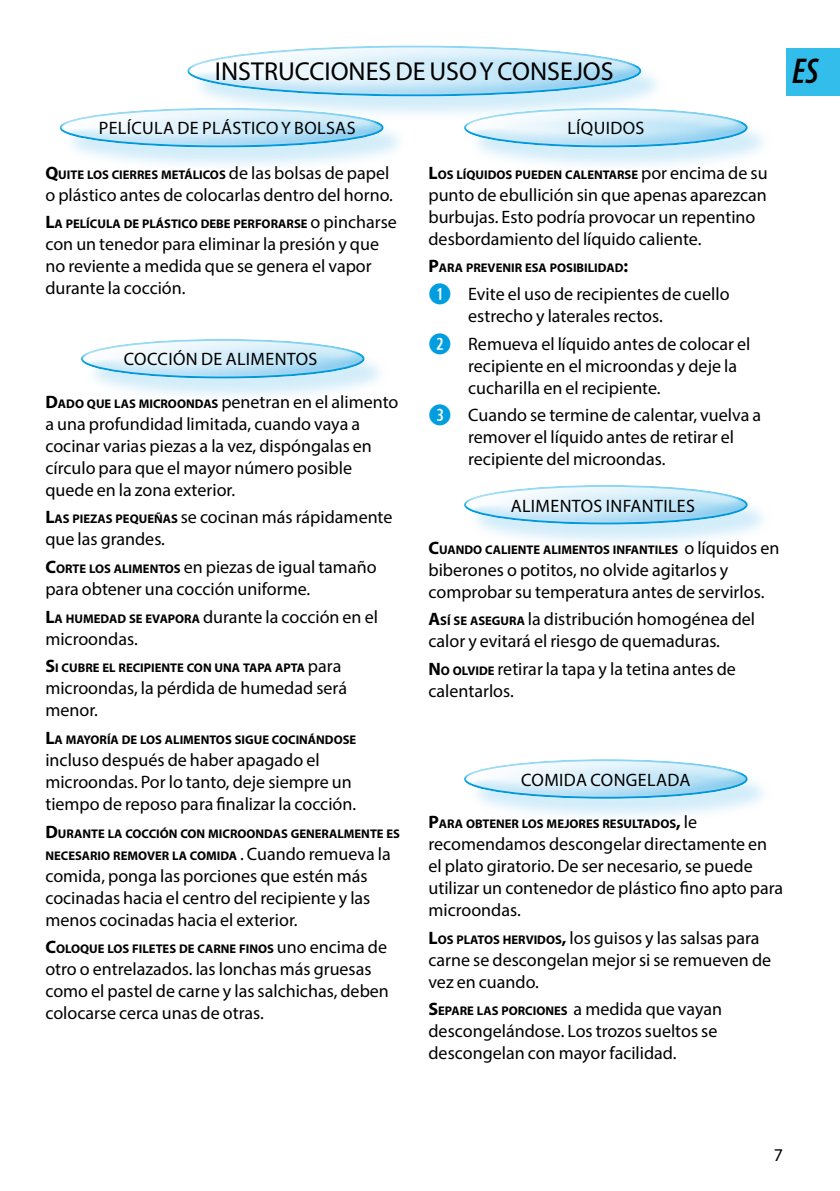
<style>
.page{position:relative;width:840px;height:1191px;background:#fff}
.page>*{position:absolute;margin:0;border:0;box-sizing:border-box;transform-origin:0 0}
.t1{font:italic 600 condensed 36px "Myriad Pro";color:#000}
.t2{font:26px "Myriad Pro";color:#000}
.t3{font:18px/22px "Myriad Pro";color:#000}
.t4{font:700 12.6px/22px "Myriad Pro";color:#000}
.s1{font-size:18px}
.s2{font-weight:400;font-size:18px}
.s3{font-weight:700}
.s4{font-weight:700;font-size:12.6px}
.s5{font-family:"Combi Numerals";font-weight:700;font-size:28px;color:#009ee0}
</style>
<div class="page">
<div style="left:785px;top:49px;width:54px;height:47px;background:#33bdea"></div>
<div style="left:85px;top:342px;width:303px;height:61px;background:#c4e7f8;opacity:.75"></div>
<div style="left:79px;top:335px;width:288px;height:28px;background:#fff;opacity:.75"></div>
<div style="left:79px;top:350px;width:288px;height:29px;background:#c4e7f8;opacity:.75"></div>
<div style="left:63px;top:111px;width:344px;height:61px;background:#c4e7f8;opacity:.75"></div>
<div style="left:59px;top:104px;width:326px;height:28px;background:#fff;opacity:.75"></div>
<div style="left:59px;top:120px;width:326px;height:28px;background:#c4e7f8;opacity:.75"></div>
<div style="left:191px;top:48px;width:474px;height:73px;background:#c4e7f8;opacity:.75"></div>
<div style="left:186px;top:42px;width:457px;height:33px;background:#fff;opacity:.75"></div>
<div style="left:186px;top:63px;width:457px;height:35px;background:#c4e7f8;opacity:.75"></div>
<div style="left:467px;top:111px;width:304px;height:61px;background:#c4e7f8;opacity:.75"></div>
<div style="left:462px;top:104px;width:288px;height:28px;background:#fff;opacity:.75"></div>
<div style="left:462px;top:119px;width:288px;height:29px;background:#c4e7f8;opacity:.75"></div>
<div style="left:467px;top:488px;width:304px;height:61px;background:#c4e7f8;opacity:.75"></div>
<div style="left:462px;top:481px;width:288px;height:28px;background:#fff;opacity:.75"></div>
<div style="left:462px;top:496px;width:288px;height:29px;background:#c4e7f8;opacity:.75"></div>
<div style="left:467px;top:762px;width:304px;height:61px;background:#c4e7f8;opacity:.75"></div>
<div style="left:462px;top:755px;width:288px;height:28px;background:#fff;opacity:.75"></div>
<div style="left:462px;top:771px;width:288px;height:28px;background:#c4e7f8;opacity:.75"></div>
<h2 class="t2" style="left:215px;top:55px;width:400px">INSTRUCCIONES DE USO Y CONSEJOS</h2>
<h1 class="t1" style="left:791px;top:51px;width:28px">ES</h1>
<p class="t3" style="left:99px;top:117px;width:45px">Película</p>
<p class="t3" style="left:177px;top:117px;width:65px">de plástico</p>
<p class="t3" style="left:281px;top:117px;width:25px">y bolsas</p>
<p class="t4" style="left:45px;top:163px;width:345px"><span class="s1">Q</span>UITE LOS CIERRES METÁLICOS <span class="s2">de las bolsas de papel</span></p>
<p class="t3" style="left:45px;top:183px;width:349px">o plástico antes de colocarlas dentro del horno.</p>
<p class="t4" style="left:45px;top:213px;width:353px"><span class="s1">L</span>A PELÍCULA DE PLÁSTICO DEBE PERFORARSE <span class="s2">o pincharse</span></p>
<p class="t3" style="left:45px;top:233px;width:335px">con un tenedor para eliminar la presión y que no reviente a medida que se genera el vapor durante la cocción.</p>
<p class="t3" style="left:124px;top:348px;width:22px">Cocción</p>
<p class="t3" style="left:201px;top:348px;width:36px">de alimentos</p>
<p class="t3" style="left:45px;top:390px;width:354px"><span class="s3">D</span><span class="s4">ADO QUE LAS MICROONDAS</span> penetran en el alimento a una profundidad limitada, cuando vaya a cocinar varias piezas a la vez, dispóngalas en círculo para que el mayor número posible quede en la zona exterior.</p>
<p class="t3" style="left:45px;top:506px;width:348px"><span class="s3">L</span><span class="s4">AS PIEZAS PEQUEÑAS</span> se cocinan más rápidamente que las grandes.</p>
<p class="t3" style="left:45px;top:555px;width:332px"><span class="s3">C</span><span class="s4">ORTE LOS ALIMENTOS</span> en piezas de igual tamaño para obtener una cocción uniforme.</p>
<p class="t3" style="left:45px;top:605px;width:334px"><span class="s3">L</span><span class="s4">A HUMEDAD SE EVAPORA</span> durante la cocción en el microondas.</p>
<p class="t4" style="left:45px;top:656px;width:297px"><span class="s1">S</span>I CUBRE EL RECIPIENTE CON UNA TAPA APTA <span class="s2">para</span></p>
<p class="t3" style="left:45px;top:677px;width:303px">microondas, la pérdida de humedad será menor.</p>
<p class="t4" style="left:45px;top:728px;width:312px"><span class="s1">L</span>A MAYORÍA DE LOS ALIMENTOS SIGUE COCINÁNDOSE</p>
<p class="t3" style="left:45px;top:748px;width:312px">incluso después de haber apagado el microondas. Por lo tanto, deje siempre un tiempo de reposo para finalizar la cocción.</p>
<p class="t4" style="left:45px;top:822px;width:356px"><span class="s1">D</span>URANTE LA COCCIÓN CON MICROONDAS GENERALMENTE ES<br>NECESARIO REMOVER LA COMIDA <span class="s2">. Cuando remueva la</span></p>
<p class="t3" style="left:45px;top:864px;width:326px">comida, ponga las porciones que estén más cocinadas hacia el centro del recipiente y las menos cocinadas hacia el exterior.</p>
<p class="t4" style="left:45px;top:937px;width:343px"><span class="s1">C</span>OLOQUE LOS FILETES DE CARNE FINOS <span class="s2">uno encima de</span></p>
<p class="t3" style="left:45px;top:958px;width:345px">otro o entrelazados. las lonchas más gruesas como el pastel de carne y las salchichas, deben colocarse cerca unas de otras.</p>
<p class="t3" style="left:567px;top:117px;width:37px">Líquidos</p>
<p class="t4" style="left:428px;top:163px;width:340px"><span class="s1">L</span>OS LÍQUIDOS PUEDEN CALENTARSE <span class="s2">por encima de su</span></p>
<p class="t3" style="left:428px;top:183px;width:340px">punto de ebullición sin que apenas aparezcan burbujas. Esto podría provocar un repentino desbordamiento del líquido caliente.</p>
<p class="t4" style="left:428px;top:257px;width:201px"><span class="s1">P</span>ARA PREVENIR ESA POSIBILIDAD<span class="s1">:</span></p>
<p class="t3" style="left:468px;top:283px;width:263px;text-indent:-40px"><span class="s5">q</span> Evite el uso de recipientes de cuello estrecho y laterales rectos.</p>
<p class="t3" style="left:468px;top:332px;width:283px;text-indent:-40px"><span class="s5">w</span> Remueva el líquido antes de colocar el recipiente en el microondas y deje la cucharilla en el recipiente.</p>
<p class="t3" style="left:468px;top:404px;width:294px;text-indent:-40px"><span class="s5">e</span> Cuando se termine de calentar, vuelva a remover el líquido antes de retirar el recipiente del microondas.</p>
<p class="t3" style="left:510px;top:494px;width:23px">Alimentos</p>
<p class="t3" style="left:605px;top:494px;width:10px">infantiles</p>
<p class="t4" style="left:428px;top:538px;width:352px"><span class="s1">C</span>UANDO CALIENTE ALIMENTOS INFANTILES <span class="s2">o líquidos en</span></p>
<p class="t3" style="left:428px;top:558px;width:337px">biberones o potitos, no olvide agitarlos y comprobar su temperatura antes de servirlos.</p>
<p class="t3" style="left:428px;top:608px;width:328px"><span class="s3">A</span><span class="s4">SÍ SE ASEGURA</span> la distribución homogénea del calor y evitará el riesgo de quemaduras.</p>
<p class="t3" style="left:428px;top:657px;width:309px"><span class="s3">N</span><span class="s4">O OLVIDE</span> retirar la tapa y la tetina antes de calentarlos.</p>
<p class="t3" style="left:521px;top:768px;width:23px">Comida</p>
<p class="t3" style="left:590px;top:768px;width:12px">congelada</p>
<p class="t4" style="left:428px;top:812px;width:270px"><span class="s1">P</span>ARA OBTENER LOS MEJORES RESULTADOS<span class="s1">,</span> <span class="s2">le</span></p>
<p class="t3" style="left:428px;top:832px;width:356px">recomendamos descongelar directamente en el plato giratorio. De ser necesario, se puede utilizar un contenedor de plástico fino apto para microondas.</p>
<p class="t3" style="left:428px;top:926px;width:344px"><span class="s3">L</span><span class="s4">OS PLATOS HERVIDOS</span><span class="s3">,</span> los guisos y las salsas para carne se descongelan mejor si se remueven de vez en cuando.</p>
<p class="t4" style="left:428px;top:999px;width:295px"><span class="s1">S</span>EPARE LAS PORCIONES <span class="s2">a medida que vayan</span></p>
<p class="t3" style="left:428px;top:1020px;width:290px">descongelándose. Los trozos sueltos se descongelan con mayor facilidad.</p>
<p class="t3" style="left:773px;top:1143px;width:11px">7</p>
</div>
